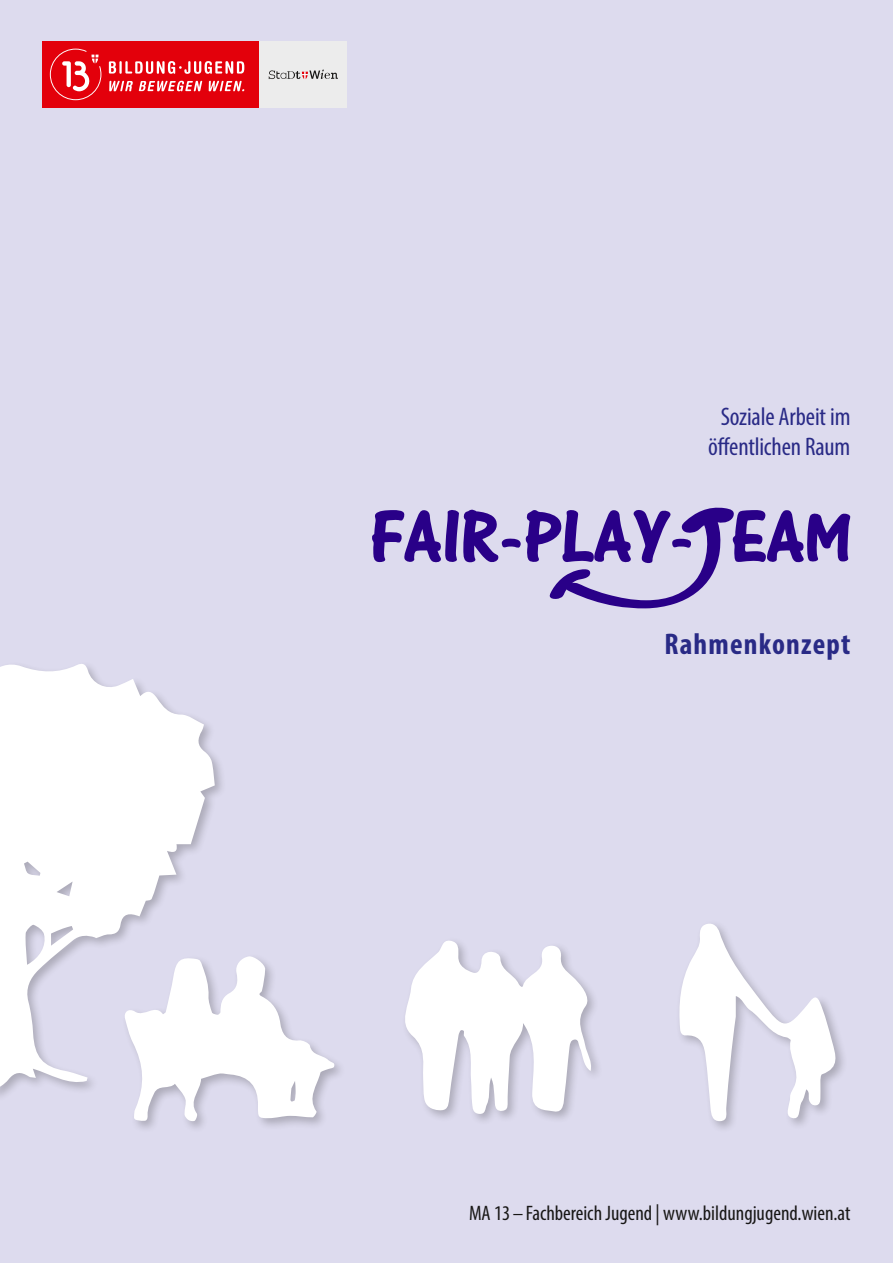
<style>
.page{position:relative;width:893px;height:1263px;background:#dddbee}
.page>*{position:absolute;margin:0;border:0;box-sizing:border-box;transform-origin:0 0}
.t1{font:700 condensed 30px "Myriad Pro";letter-spacing:.04em;color:#292a86}
.t2{font:condensed 25.5px/30px "Myriad Pro";letter-spacing:-.005em;color:#292a86;text-align:center}
.t3{font:condensed 21px "Myriad Pro";color:#181716}
</style>
<div class="page">
<svg style="left:0;top:664px;width:215px;height:428px;fill:#fff"></svg>
<div style="left:259px;top:41px;width:88px;height:67px;background:#ececec"></div>
<svg style="left:269px;top:69px;width:69px;height:10px"></svg>
<div style="left:43px;top:41px;width:216px;height:67px;background:#e3000b"></div>
<svg style="left:109px;top:61px;width:135px;height:13px"></svg>
<svg style="left:109px;top:81px;width:24px;height:10px"></svg>
<svg style="left:139px;top:81px;width:63px;height:10px"></svg>
<svg style="left:209px;top:81px;width:35px;height:10px"></svg>
<svg style="left:50px;top:49px;width:51px;height:51px"></svg>
<svg style="left:679px;top:924px;width:161px;height:197px"></svg>
<div style="left:121px;top:953px;width:225px;height:180px;background:#dddbee"></div>
<svg style="left:125px;top:956px;width:211px;height:167px"></svg>
<div style="left:401px;top:937px;width:202px;height:189px;background:#181716;opacity:.25"></div>
<svg style="left:401px;top:939px;width:192px;height:175px"></svg>
<svg style="left:372px;top:507px;width:478px;height:101px"></svg>
<p class="t2" style="left:708px;top:401px;width:144px">Soziale Arbeit im öffentlichen Raum</p>
<h1 class="t1" style="left:664px;top:625px;width:187px">Rahmenkonzept</h1>
<p class="t3" style="left:469px;top:1201px;width:383px">MA 13 – Fachbereich Jugend | www.bildungjugend.wien.at</p>
</div>
